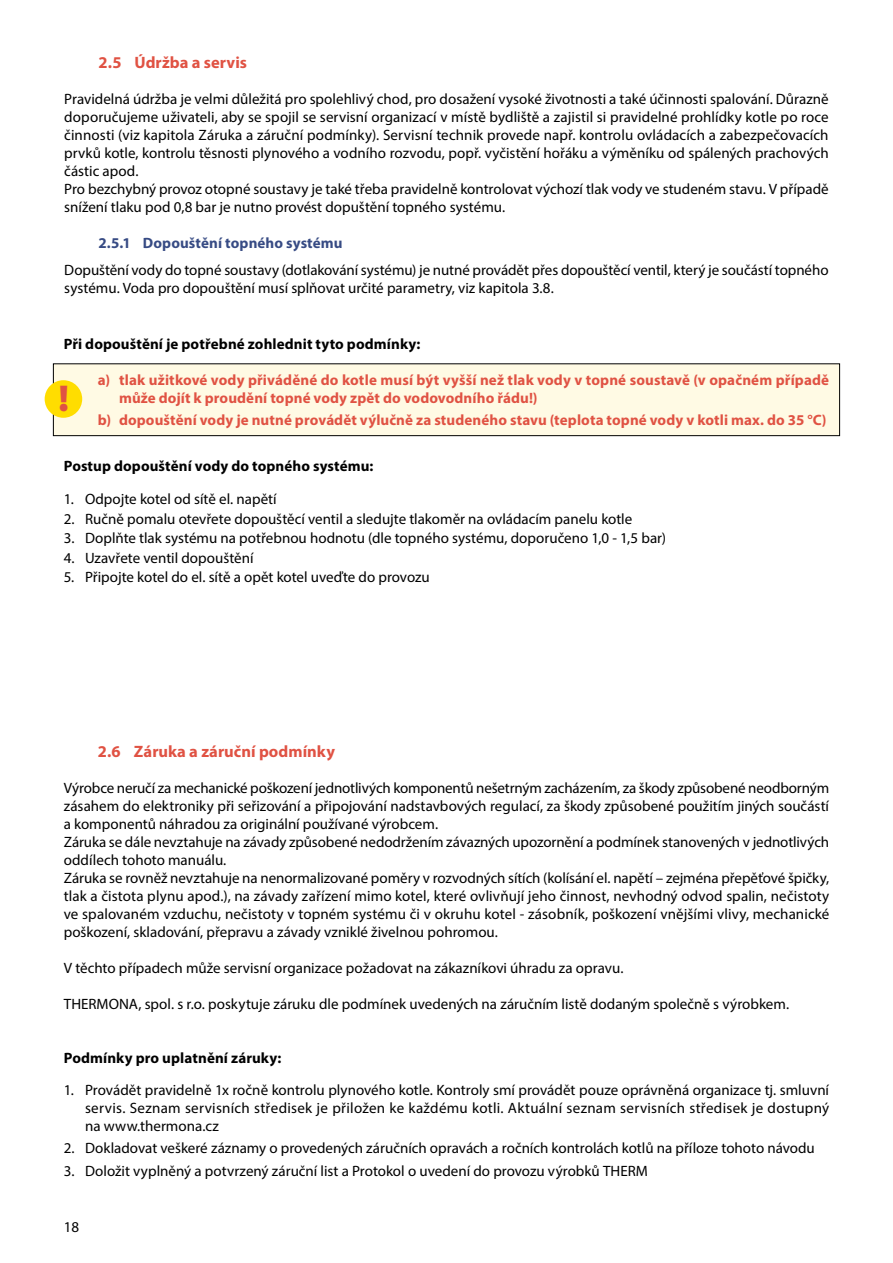
<style>
.page{position:relative;width:893px;height:1263px;background:#fff}
.page>*{position:absolute;margin:0;border:0;box-sizing:border-box;transform-origin:0 0}
.t1{font:900 37.5px "Myriad Pro";color:#e05243}
.t2{font:700 16.5px "Myriad Pro";letter-spacing:.005em;color:#e05243}
.t3{font:15px/18px "Myriad Pro";color:#000}
.t4{font:700 15px/18px "Myriad Pro";letter-spacing:.005em;color:#e05243}
.t5{font:700 15px "Myriad Pro";letter-spacing:.005em;color:#000}
.t6{font:700 15px "Myriad Pro";letter-spacing:.005em;color:#374b84}
</style>
<div class="page">
<div style="left:53px;top:364px;width:787px;height:72px;background:#fffae4"></div>
<div style="left:53px;top:364px;width:787px;height:72px;border:1px solid #000"></div>
<div style="left:45px;top:380px;width:37px;height:38px;background:#fd0;border-radius:50%"></div>
<p class="t2" style="left:98px;top:51px;width:150px">2.5 Údržba a servis</p>
<p class="t3" style="left:64px;top:89px;width:766px">Pravidelná údržba je velmi důležitá pro spolehlivý chod, pro dosažení vysoké životnosti a také účinnosti spalování. Důrazně doporučujeme uživateli, aby se spojil se servisní organizací v místě bydliště a zajistil si pravidelné prohlídky kotle po roce činnosti (viz kapitola Záruka a záruční podmínky). Servisní technik provede např. kontrolu ovládacích a zabezpečovacích prvků kotle, kontrolu těsnosti plynového a vodního rozvodu, popř. vyčistění hořáku a výměníku od spálených prachových částic apod.<br>Pro bezchybný provoz otopné soustavy je také třeba pravidelně kontrolovat výchozí tlak vody ve studeném stavu. V případě snížení tlaku pod 0,8 bar je nutno provést dopuštění topného systému.</p>
<p class="t6" style="left:98px;top:233px;width:246px">2.5.1 Dopouštění topného systému</p>
<p class="t3" style="left:64px;top:260px;width:766px">Dopuštění vody do topné soustavy (dotlakování systému) je nutné provádět přes dopouštěcí ventil, který je součástí topného systému. Voda pro dopouštění musí splňovat určité parametry, viz kapitola 3.8.</p>
<p class="t5" style="left:64px;top:334px;width:358px">Při dopouštění je potřebné zohlednit tyto podmínky:</p>
<h1 class="t1" style="left:58px;top:374px;width:12px">!</h1>
<p class="t4" style="left:119px;top:371px;width:712px;text-indent:-21px">a) tlak užitkové vody přiváděné do kotle musí být vyšší než tlak vody v topné soustavě (v opačném případě může dojít k proudění topné vody zpět do vodovodního řádu!)</p>
<p class="t4" style="left:98px;top:411px;width:730px">b) dopouštění vody je nutné provádět výlučně za studeného stavu (teplota topné vody v kotli max. do 35 °C)</p>
<p class="t5" style="left:64px;top:456px;width:311px">Postup dopouštění vody do topného systému:</p>
<p class="t3" style="left:64px;top:490px;width:214px">1. Odpojte kotel od sítě el. napětí</p>
<p class="t3" style="left:64px;top:510px;width:570px">2. Ručně pomalu otevřete dopouštěcí ventil a sledujte tlakoměr na ovládacím panelu kotle</p>
<p class="t3" style="left:64px;top:529px;width:604px">3. Doplňte tlak systému na potřebnou hodnotu (dle topného systému, doporučeno 1,0 - 1,5 bar)</p>
<p class="t3" style="left:64px;top:549px;width:191px">4. Uzavřete ventil dopouštění</p>
<p class="t3" style="left:64px;top:568px;width:367px">5. Připojte kotel do el. sítě a opět kotel uveďte do provozu</p>
<p class="t2" style="left:98px;top:740px;width:239px">2.6 Záruka a záruční podmínky</p>
<p class="t3" style="left:64px;top:778px;width:767px">Výrobce neručí za mechanické poškození jednotlivých komponentů nešetrným zacházením, za škody způsobené neodborným zásahem do elektroniky při seřizování a připojování nadstavbových regulací, za škody způsobené použitím jiných součástí a komponentů náhradou za originální používané výrobcem.<br>Záruka se dále nevztahuje na závady způsobené nedodržením závazných upozornění a podmínek stanovených v jednotlivých oddílech tohoto manuálu.<br>Záruka se rovněž nevztahuje na nenormalizované poměry v rozvodných sítích (kolísání el. napětí – zejména přepěťové špičky, tlak a čistota plynu apod.), na závady zařízení mimo kotel, které ovlivňují jeho činnost, nevhodný odvod spalin, nečistoty ve spalovaném vzduchu, nečistoty v topném systému či v okruhu kotel - zásobník, poškození vnějšími vlivy, mechanické poškození, skladování, přepravu a závady vzniklé živelnou pohromou.</p>
<p class="t3" style="left:64px;top:958px;width:561px">V těchto případech může servisní organizace požadovat na zákazníkovi úhradu za opravu.</p>
<p class="t3" style="left:64px;top:994px;width:727px">THERMONA, spol. s r.o. poskytuje záruku dle podmínek uvedených na záručním listě dodaným společně s výrobkem.</p>
<p class="t5" style="left:64px;top:1048px;width:219px">Podmínky pro uplatnění záruky:</p>
<p class="t3" style="left:85px;top:1081px;width:746px;text-align:justify;text-indent:-21px">1. Provádět pravidelně 1x ročně kontrolu plynového kotle. Kontroly smí provádět pouze oprávněná organizace tj. smluvní servis. Seznam servisních středisek je přiložen ke každému kotli. Aktuální seznam servisních středisek je dostupný na www.thermona.cz</p>
<p class="t3" style="left:64px;top:1139px;width:752px">2. Dokladovat veškeré záznamy o provedených záručních opravách a ročních kontrolách kotlů na příloze tohoto návodu</p>
<p class="t3" style="left:64px;top:1161px;width:586px">3. Doložit vyplněný a potvrzený záruční list a Protokol o uvedení do provozu výrobků THERM</p>
<p class="t3" style="left:64px;top:1217px;width:17px">18</p>
</div>
